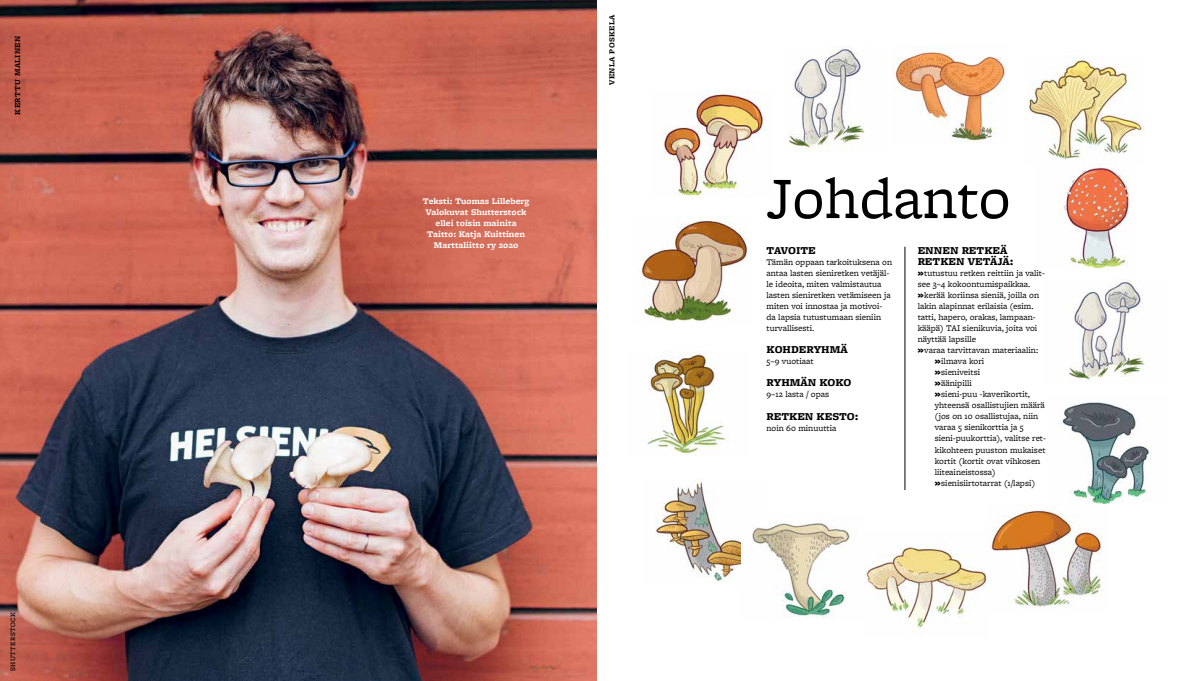
<style>
.page{position:relative;width:1191px;height:681px;background:#fff}
.page>*{position:absolute;margin:0;border:0;box-sizing:border-box;transform-origin:0 0}
.t1{font:61px "Freight Micro Pro";color:#000}
.t2{font:900 11px/11px "Freight Micro Pro";color:#000}
.t3{font:9px/11px "Freight Micro Pro";color:#000}
.t4{font:700 9px/11px "Freight Micro Pro";color:#fff;text-align:center}
.t5{font:700 8px "Freight Micro Pro";letter-spacing:.05em;color:#000}
.t6{font:500 7px "Freight Micro Pro";letter-spacing:.05em;color:#000}
.s1{font-family:"Papelli";font-weight:800}
</style>
<div class="page">
<img style="left:0;top:0;width:596px;height:680px">
<img style="left:1068px;top:279px;width:81px;height:102px">
<img style="left:641px;top:216px;width:106px;height:105px">
<img style="left:1061px;top:164px;width:68px;height:105px">
<img style="left:1029px;top:57px;width:114px;height:103px">
<img style="left:892px;top:45px;width:115px;height:97px">
<img style="left:865px;top:543px;width:121px;height:86px">
<img style="left:656px;top:479px;width:85px;height:104px">
<img style="left:1060px;top:402px;width:91px;height:101px">
<img style="left:986px;top:508px;width:116px;height:100px">
<img style="left:647px;top:351px;width:79px;height:104px">
<img style="left:752px;top:522px;width:98px;height:96px">
<img style="left:788px;top:47px;width:77px;height:104px">
<img style="left:662px;top:91px;width:105px;height:105px">
<hr style="left:904px;top:246px;width:1px;height:243px;background:#000">
<p class="t5" style="left:12px;top:114px;width:80px;rotate:-90deg">KERTTU MALINEN</p>
<p class="t6" style="left:8px;top:670px;width:60px;rotate:-90deg">SHUTTERSTOCK</p>
<p class="t4" style="left:423px;top:196px;width:108px">Teksti: Tuomas Lilleberg<br>Valokuvat Shutterstock ellei toisin mainita<br>Taitto: Katja Kuittinen<br>Marttaliitto ry 2020</p>
<p class="t5" style="left:606px;top:85px;width:72px;rotate:-90deg">VENLA POSKELA</p>
<h1 class="t1" style="left:766px;top:156px;width:246px">Johdanto</h1>
<p class="t2" style="left:766px;top:245px;width:51px">TAVOITE</p>
<p class="t3" style="left:766px;top:256px;width:127px">Tämän oppaan tarkoituksena on antaa lasten sieniretken vetäjäl&shy;le ideoita, miten valmistautua lasten sieniretken vetämiseen ja miten voi innostaa ja motivoi&shy;da lapsia tutustumaan sieniin turvallisesti.</p>
<p class="t2" style="left:766px;top:344px;width:83px">KOHDERYHMÄ</p>
<p class="t3" style="left:766px;top:355px;width:48px">5–9 vuotiaat</p>
<p class="t2" style="left:766px;top:377px;width:86px">RYHMÄN KOKO</p>
<p class="t3" style="left:766px;top:388px;width:64px">9–12 lasta / opas</p>
<p class="t2" style="left:766px;top:410px;width:94px">RETKEN KESTO:</p>
<p class="t3" style="left:766px;top:421px;width:71px">noin 60 minuuttia</p>
<p class="t2" style="left:917px;top:245px;width:97px">ENNEN RETKEÄ<br>RETKEN VETÄJÄ:</p>
<p class="t3" style="left:917px;top:267px;width:129px"><span class="s1">»</span>tutustuu retken reittiin ja valit-</p>
<p class="t3" style="left:917px;top:278px;width:114px">see 3–4 kokoontumispaikkaa.</p>
<p class="t3" style="left:917px;top:289px;width:123px"><span class="s1">»</span>kerää koriinsa sieniä, joilla on</p>
<p class="t3" style="left:917px;top:300px;width:117px">lakin alapinnat erilaisia (esim.</p>
<p class="t3" style="left:917px;top:311px;width:119px">tatti, hapero, orakas, lampaan-</p>
<p class="t3" style="left:917px;top:322px;width:121px">kääpä) TAI sienikuvia, joita voi</p>
<p class="t3" style="left:917px;top:333px;width:60px">näyttää lapsille</p>
<p class="t3" style="left:917px;top:344px;width:122px"><span class="s1">»</span>varaa tarvittavan materiaalin:</p>
<p class="t3" style="left:934px;top:355px;width:51px"><span class="s1">»</span>ilmava kori</p>
<p class="t3" style="left:934px;top:366px;width:47px"><span class="s1">»</span>sieniveitsi</p>
<p class="t3" style="left:934px;top:377px;width:39px"><span class="s1">»</span>äänipilli</p>
<p class="t3" style="left:934px;top:388px;width:97px"><span class="s1">»</span>sieni-puu -kaverikortit,</p>
<p class="t3" style="left:934px;top:399px;width:112px">yhteensä osallistujien määrä</p>
<p class="t3" style="left:934px;top:410px;width:105px">(jos on 10 osallistujaa, niin</p>
<p class="t3" style="left:934px;top:421px;width:91px">varaa 5 sienikorttia ja 5</p>
<p class="t3" style="left:934px;top:432px;width:113px">sieni-puukorttia), valitse ret-</p>
<p class="t3" style="left:934px;top:443px;width:112px">kikohteen puuston mukaiset</p>
<p class="t3" style="left:934px;top:454px;width:107px">kortit (kortit ovat vihkosen</p>
<p class="t3" style="left:934px;top:465px;width:62px">liiteaineistossa)</p>
<p class="t3" style="left:934px;top:476px;width:102px"><span class="s1">»</span>sienisiirtotarrat (1/lapsi)</p>
</div>
